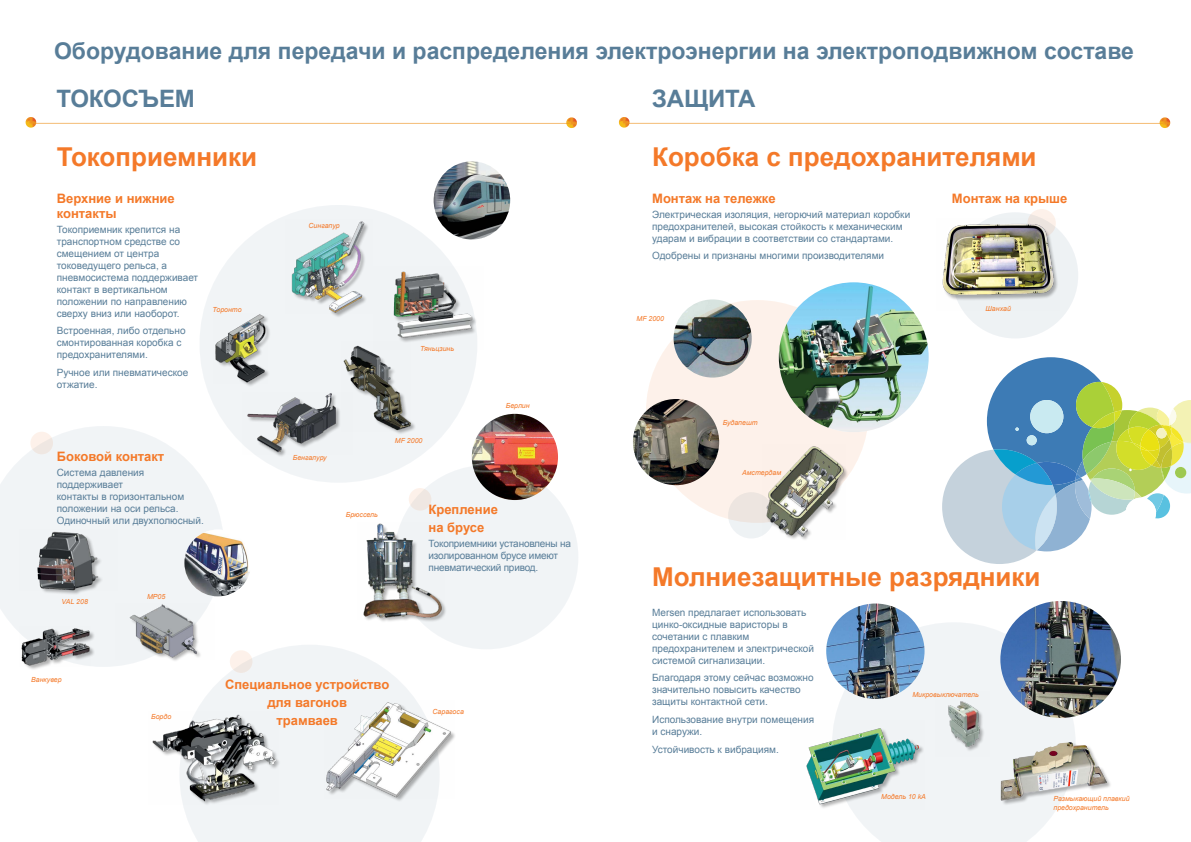
<style>
.page{position:relative;width:1191px;height:842px;background:#fff}
.page>*{position:absolute;margin:0;border:0;box-sizing:border-box;transform-origin:0 0}
.t1{font:700 26px "Arial";color:#f47929}
.t2{font:700 24px "Arial";letter-spacing:-.01em;color:#587d98}
.t3{font:700 23px "Arial";color:#587d98}
.t4{font:700 13px/17.8px "Arial";color:#f47929}
.t5{font:10px/12px "Arial";color:#587d98}
.t6{font:10px/12px "Arial";letter-spacing:-.02em;color:#587d98}
.t7{font:italic 7px/9px "Arial";color:#f47929}
</style>
<div class="page">
<img style="left:433px;top:161px;width:77px;height:78px">
<svg style="left:0;top:426px;width:222px;height:241px;fill:#f1f4f6"></svg>
<div style="left:394px;top:465px;width:184px;height:184px;background:#f1f4f6;border-radius:50%"></div>
<svg style="left:179px;top:645px;width:257px;height:197px;fill:#f1f4f6"></svg>
<img style="left:184px;top:530px;width:67px;height:66px;border-radius:33px">
<img style="left:472px;top:414px;width:86px;height:86px;border-radius:43px">
<div style="left:199px;top:205px;width:278px;height:278px;background:#f1f4f6;border-radius:50%"></div>
<div style="left:216px;top:314px;width:55px;height:73px;background:#000;opacity:.3"></div>
<img style="left:215px;top:314px;width:52px;height:69px">
<div style="left:248px;top:393px;width:93px;height:64px;background:#000;opacity:.3"></div>
<img style="left:245px;top:393px;width:96px;height:61px">
<div style="left:344px;top:346px;width:73px;height:89px;background:#000;opacity:.3"></div>
<img style="left:343px;top:345px;width:68px;height:86px">
<img style="left:373px;top:269px;width:104px;height:80px">
<div style="left:292px;top:222px;width:77px;height:96px;background:#000;opacity:.3"></div>
<img style="left:291px;top:221px;width:78px;height:93px">
<div style="left:38px;top:532px;width:66px;height:63px;background:#000;opacity:.3"></div>
<img style="left:20px;top:530px;width:98px;height:60px">
<div style="left:130px;top:604px;width:72px;height:58px;background:#000;opacity:.3"></div>
<img style="left:115px;top:603px;width:99px;height:56px">
<div style="left:22px;top:628px;width:73px;height:43px;background:#000;opacity:.3"></div>
<img style="left:20px;top:626px;width:71px;height:41px">
<div style="left:30px;top:432px;width:23px;height:22px;background:#fbefe9;border-radius:50%"></div>
<div style="left:230px;top:650px;width:22px;height:23px;background:linear-gradient(to right,#fdf2eb,#f3eae4);border-radius:50%"></div>
<div style="left:409px;top:488px;width:22px;height:23px;background:linear-gradient(to right,#f9efe8,#ede5e1);border-radius:50%"></div>
<div style="left:364px;top:524px;width:83px;height:99px;background:#000;opacity:.3"></div>
<img style="left:363px;top:523px;width:81px;height:96px">
<div style="left:153px;top:715px;width:128px;height:91px;background:#000;opacity:.3"></div>
<img style="left:152px;top:711px;width:126px;height:93px">
<div style="left:327px;top:702px;width:129px;height:100px;background:#000;opacity:.3"></div>
<img style="left:325px;top:700px;width:130px;height:98px">
<svg style="left:566px;top:117px;width:11px;height:11px"></svg>
<hr style="left:35px;top:123px;width:535px;height:1px;background:#ee9321">
<svg style="left:26px;top:117px;width:10px;height:11px"></svg>
<div style="left:942px;top:449px;width:114px;height:115px;background:#c5d2dc;border-radius:50%"></div>
<svg style="left:987px;top:357px;width:204px;height:207px"></svg>
<img style="left:633px;top:399px;width:86px;height:86px;border-radius:43px">
<img style="left:673px;top:299px;width:78px;height:79px;border-radius:39px">
<svg style="left:835px;top:623px;width:240px;height:219px;fill:#f1f4f6"></svg>
<svg style="left:646px;top:300px;width:222px;height:223px;background:#c4bdb8"></svg>
<div style="left:952px;top:212px;width:126px;height:126px;background:#eef2f4;border-radius:50%"></div>
<img style="left:779px;top:282px;width:149px;height:150px;border-radius:75px">
<div style="left:1027px;top:209px;width:28px;height:28px;background:linear-gradient(to right,#f2ebe7,#fff3eb);border-radius:50%"></div>
<div style="left:728px;top:492px;width:46px;height:46px;background:linear-gradient(to bottom,#ede0d9,#eef2f4);border-radius:50%"></div>
<div style="left:766px;top:447px;width:82px;height:95px;background:#000;opacity:.3"></div>
<img style="left:762px;top:445px;width:83px;height:94px">
<img style="left:942px;top:219px;width:116px;height:90px">
<img style="left:806px;top:720px;width:118px;height:90px">
<div style="left:1001px;top:742px;width:111px;height:64px;background:#000;opacity:.3"></div>
<img style="left:997px;top:737px;width:112px;height:65px">
<img style="left:935px;top:692px;width:54px;height:64px">
<img style="left:826px;top:603px;width:98px;height:96px">
<img style="left:1000px;top:601px;width:121px;height:117px">
<svg style="left:1159px;top:117px;width:11px;height:11px"></svg>
<hr style="left:628px;top:123px;width:535px;height:1px;background:#ee9321">
<svg style="left:619px;top:117px;width:10px;height:11px"></svg>
<h3 class="t3" style="left:54px;top:35px;width:1081px">Оборудование для передачи и распределения электроэнергии на электроподвижном составе</h3>
<h2 class="t2" style="left:57px;top:82px;width:140px">ТОКОСЪЕМ</h2>
<h1 class="t1" style="left:57px;top:139px;width:202px">Токоприемники</h1>
<h3 class="t4" style="left:57px;top:191px;width:120px;line-height:15px">Верхние и нижние контакты</h3>
<p class="t5" style="left:57px;top:223px;width:143px">Токоприемник крепится на транспортном средстве со смещением от центра токоведущего рельса, а пневмосистема поддерживает контакт в вертикальном положении по направлению сверху вниз или наоборот.</p>
<p class="t5" style="left:57px;top:325px;width:130px">Встроенная, либо отдельно смонтированная коробка с предохранителями.</p>
<p class="t5" style="left:57px;top:367px;width:133px">Ручное или пневматическое отжатие.</p>
<p class="t7" style="left:212px;top:305px;width:31px">Торонто</p>
<h3 class="t4" style="left:57px;top:448px;width:109px">Боковой контакт</h3>
<p class="t5" style="left:57px;top:467px;width:149px">Система давления поддерживает<br>контакты в горизонтальном положении на оси рельса.<br>Одиночный или двухполюсный.</p>
<p class="t7" style="left:62px;top:597px;width:28px">VAL 208</p>
<p class="t7" style="left:147px;top:592px;width:20px">MP05</p>
<p class="t7" style="left:308px;top:221px;width:33px">Сингапур</p>
<p class="t7" style="left:420px;top:344px;width:35px">Тяньцзинь</p>
<p class="t7" style="left:293px;top:453px;width:36px">Бенгалуру</p>
<p class="t7" style="left:395px;top:436px;width:29px">MF 2000</p>
<p class="t7" style="left:506px;top:401px;width:25px">Берлин</p>
<p class="t7" style="left:346px;top:510px;width:34px">Брюссель</p>
<h3 class="t4" style="left:428px;top:501px;width:71px">Крепление на брусе</h3>
<p class="t6" style="left:428px;top:537px;width:144px">Токоприемники установлены на изолированном брусе имеют пневматический привод.</p>
<p class="t7" style="left:31px;top:675px;width:32px">Ванкувер</p>
<p class="t7" style="left:151px;top:712px;width:22px">Бордо</p>
<h3 class="t4" style="left:225px;top:676px;width:166px;text-align:center">Специальное устройство для вагонов<br>трамваев</h3>
<p class="t7" style="left:432px;top:707px;width:33px">Сарагоса</p>
<h2 class="t2" style="left:652px;top:82px;width:105px">ЗАЩИТА</h2>
<h1 class="t1" style="left:652px;top:139px;width:386px">Коробка с предохранителями</h1>
<h3 class="t4" style="left:652px;top:190px;width:125px">Монтаж на тележке</h3>
<p class="t5" style="left:652px;top:208px;width:260px">Электрическая изоляция, негорючий материал коробки предохранителей, высокая стойкость к механическим ударам и вибрации в соответствии со стандартами.</p>
<p class="t5" style="left:652px;top:250px;width:233px">Одобрены и признаны многими производителями</p>
<p class="t7" style="left:636px;top:314px;width:29px">MF 2000</p>
<p class="t7" style="left:722px;top:419px;width:36px">Будапешт</p>
<p class="t7" style="left:742px;top:468px;width:41px">Амстердам</p>
<h3 class="t4" style="left:952px;top:190px;width:117px">Монтаж на крыше</h3>
<p class="t7" style="left:985px;top:304px;width:27px">Шанхай</p>
<h1 class="t1" style="left:652px;top:560px;width:390px">Молниезащитные разрядники</h1>
<p class="t5" style="left:652px;top:606px;width:163px">Mersen предлагает использовать цинко-оксидные варисторы в сочетании с плавким предохранителем и электрической системой сигнализации.</p>
<p class="t5" style="left:652px;top:672px;width:163px">Благодаря этому сейчас возможно значительно повысить качество защиты контактной сети.</p>
<p class="t5" style="left:652px;top:713px;width:163px">Использование внутри помещения и снаружи.</p>
<p class="t5" style="left:652px;top:743px;width:128px">Устойчивость к вибрациям.</p>
<p class="t7" style="left:912px;top:690px;width:68px">Микровыключатель</p>
<p class="t7" style="left:881px;top:792px;width:46px">Модель 10 kA</p>
<p class="t7" style="left:1053px;top:794px;width:78px">Размыкающий плавкий предохранитель</p>
</div>
